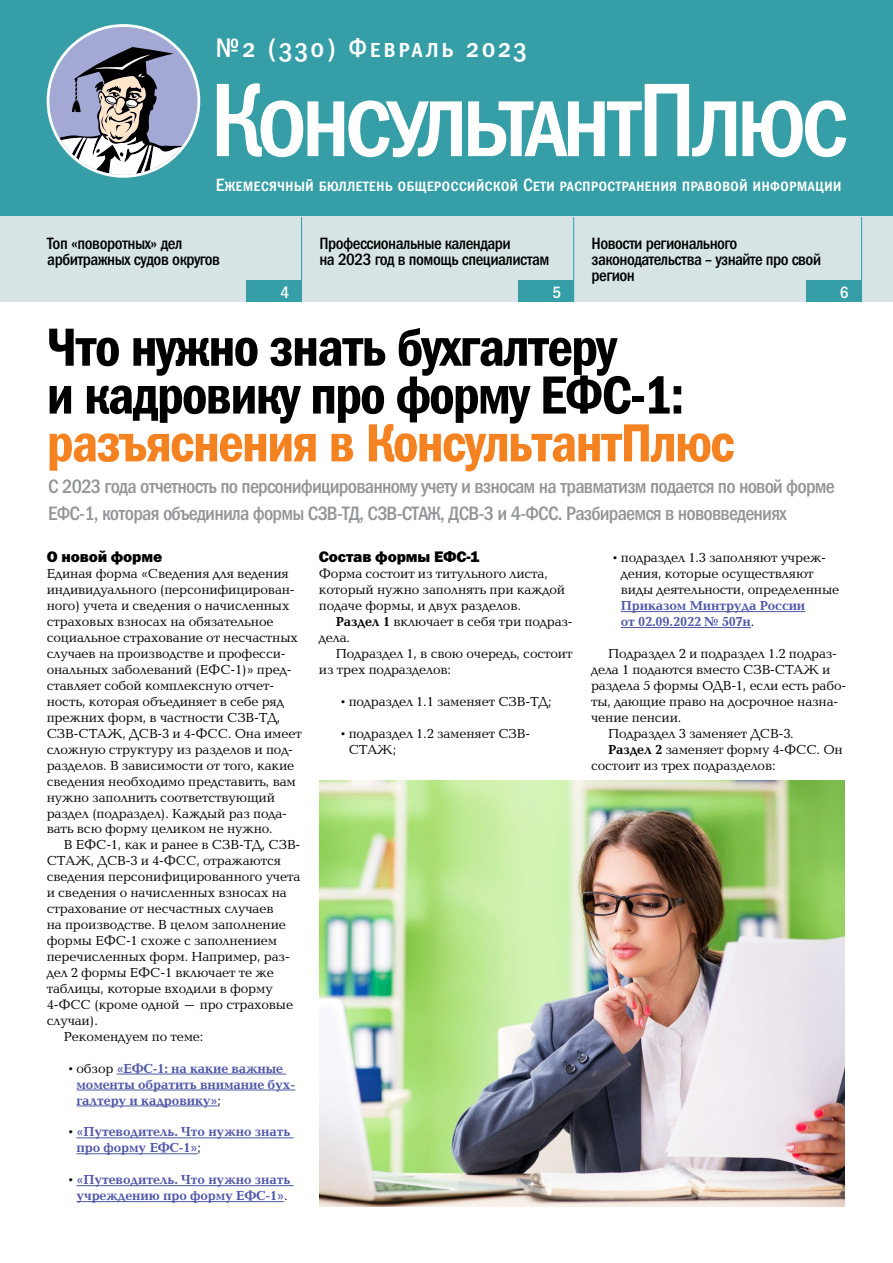
<style>
.page{position:relative;width:893px;height:1263px;background:#fff}
.page>*{position:absolute;margin:0;border:0;box-sizing:border-box;transform-origin:0 0}
.t1{font:54px/47.8px "Franklin Gothic Demi Cond C";letter-spacing:-.035em;color:#000}
.t2{font:54px "Franklin Gothic Demi Cond C";letter-spacing:-.035em;color:#f58220}
.t3{font:27px "Franklin Gothic Medi Cond SCC";letter-spacing:.1em;color:#fff}
.t4{font:19.5px/26.5px "Franklin Gothic Medi Cond C";letter-spacing:-.04em;color:#939598}
.t5{font:18px "Franklin Gothic Medi Cond SCC";color:#fff}
.t6{font:16.5px/15.9px "Franklin Gothic Medi Cond C";letter-spacing:-.03em;color:#000}
.t7{font:16.5px "Franklin Gothic Medi Cond C";color:#fff}
.t8{font:15.3px "Franklin Gothic Heavy C";letter-spacing:-.01em;color:#000}
.t9{font:13.5px/15.9px "Baltica C";letter-spacing:-.01em;color:#000}
.t10{font:700 13.5px/15.9px "Baltica C";letter-spacing:-.01em;color:#4f56a6}
.s1{font-weight:400;color:#000}
.s2{font-weight:700}
</style>
<div class="page">
<div style="left:0;top:0;width:893px;height:217px;background:#359ea6"></div>
<hr style="left:117px;top:1074px;width:169px;height:1px;background:#4f56a6">
<hr style="left:77px;top:1090px;width:218px;height:1px;background:#4f56a6">
<hr style="left:77px;top:1105px;width:141px;height:1px;background:#4f56a6">
<hr style="left:77px;top:1137px;width:217px;height:1px;background:#4f56a6">
<hr style="left:77px;top:1153px;width:121px;height:1px;background:#4f56a6">
<hr style="left:77px;top:1185px;width:217px;height:1px;background:#4f56a6">
<hr style="left:77px;top:1201px;width:207px;height:1px;background:#4f56a6">
<div style="left:0;top:217px;width:893px;height:85px;background:#d6e4e6"></div>
<div style="left:519px;top:281px;width:55px;height:21px;background:#359ea6"></div>
<div style="left:806px;top:280px;width:55px;height:22px;background:#359ea6"></div>
<div style="left:247px;top:281px;width:55px;height:21px;background:#359ea6"></div>
<hr style="left:301px;top:217px;width:1px;height:85px;background:#359ea6">
<hr style="left:573px;top:217px;width:1px;height:85px;background:#359ea6">
<hr style="left:861px;top:217px;width:1px;height:85px;background:#359ea6">
<hr style="left:621px;top:611px;width:184px;height:1px;background:#4f56a6">
<hr style="left:621px;top:627px;width:130px;height:1px;background:#4f56a6">
<img style="left:319px;top:780px;width:525px;height:426px">
<svg style="left:217px;top:83px;width:245px;height:74px"></svg>
<svg style="left:468px;top:84px;width:268px;height:72px"></svg>
<svg style="left:742px;top:100px;width:104px;height:57px"></svg>
<svg style="left:47px;top:24px;width:153px;height:154px"></svg>
<h2 class="t3" style="left:216px;top:33px;width:312px">№2 (330) Февраль 2023</h2>
<h3 class="t5" style="left:216px;top:175px;width:627px">Ежемесячный бюллетень общероссийской Сети распространения правовой информации</h3>
<p class="t6" style="left:47px;top:235px;width:174px">Топ «поворотных» дел арбитражных судов округов</p>
<p class="t6" style="left:319px;top:235px;width:231px">Профессиональные календари<br>на 2023 год в помощь специалистам</p>
<p class="t6" style="left:592px;top:235px;width:231px">Новости регионального законодательства – узнайте про свой регион</p>
<p class="t7" style="left:280px;top:283px;width:10px">4</p>
<p class="t7" style="left:553px;top:283px;width:10px">5</p>
<p class="t7" style="left:840px;top:283px;width:10px">6</p>
<h1 class="t1" style="left:47px;top:322px;width:639px">Что нужно знать бухгалтеру<br>и кадровику про форму ЕФС-1:</h1>
<h1 class="t2" style="left:47px;top:413px;width:690px">разъяснения в КонсультантПлюс</h1>
<h3 class="t4" style="left:48px;top:473px;width:788px">С 2023 года отчетность по персонифицированному учету и взносам на травматизм подается по новой форме<br>ЕФС-1, которая объединила формы СЗВ-ТД, СЗВ-СТАЖ, ДСВ-3 и 4-ФСС. Разбираемся в нововведениях</h3>
<p class="t8" style="left:47px;top:548px;width:117px">О новой форме</p>
<p class="t9" style="left:47px;top:566px;width:257px">Единая форма «Сведения для ведения индивидуального (персонифицирован&shy;ного) учета и сведения о начисленных страховых взносах на обязательное социальное страхование от несчастных случаев на производстве и професси&shy;ональных заболеваний (ЕФС-1)» пред&shy;ставляет собой комплексную отчет&shy;ность, которая объединяет в себе ряд прежних форм, в частности СЗВ-ТД, СЗВ-СТАЖ, ДСВ-3 и 4-ФСС. Она имеет сложную структуру из разделов и под&shy;разделов. В зависимости от того, какие сведения необходимо представить, вам нужно заполнить соответствующий раздел (подраздел). Каждый раз пода&shy;вать всю форму целиком не нужно.</p>
<p class="t9" style="left:64px;top:837px;width:238px">В ЕФС-1, как и ранее в СЗВ-ТД, СЗВ-</p>
<p class="t9" style="left:47px;top:853px;width:236px">СТАЖ, ДСВ-3 и 4-ФСС, отражаются</p>
<p class="t9" style="left:47px;top:869px;width:255px">сведения персонифицированного учета</p>
<p class="t9" style="left:47px;top:885px;width:241px">и сведения о начисленных взносах на</p>
<p class="t9" style="left:47px;top:901px;width:228px">страхование от несчастных случаев</p>
<p class="t9" style="left:47px;top:917px;width:241px">на производстве. В целом заполнение</p>
<p class="t9" style="left:47px;top:933px;width:232px">формы ЕФС-1 схоже с заполнением</p>
<p class="t9" style="left:47px;top:949px;width:244px">перечисленных форм. Например, раз-</p>
<p class="t9" style="left:47px;top:965px;width:228px">дел 2 формы ЕФС-1 включает те же</p>
<p class="t9" style="left:47px;top:981px;width:227px">таблицы, которые входили в форму</p>
<p class="t9" style="left:47px;top:997px;width:248px">4-ФСС (кроме одной – про страховые</p>
<p class="t9" style="left:47px;top:1013px;width:53px">случаи).</p>
<p class="t9" style="left:64px;top:1029px;width:141px">Рекомендуем по теме:</p>
<p class="t10" style="left:77px;top:1061px;width:220px;text-indent:-11px"><span class="s1">•обзор</span> «ЕФС-1: на какие важные моменты обратить внимание бух&shy;галтеру и кадровику»<span class="s1">;</span></p>
<p class="t10" style="left:77px;top:1124px;width:215px;text-indent:-11px"><span class="s1">•</span>«Путеводитель. Что нужно знать про форму ЕФС-1»<span class="s1">;</span></p>
<p class="t10" style="left:66px;top:1172px;width:226px;text-align:center"><span class="s1">•</span>«Путеводитель. Что нужно знать учреждению про форму ЕФС-1»<span class="s1">.</span></p>
<p class="t8" style="left:319px;top:548px;width:163px">Состав формы ЕФС-1</p>
<p class="t9" style="left:319px;top:566px;width:248px">Форма состоит из титульного листа, который нужно заполнять при каждой подаче формы, и двух разделов.</p>
<p class="t9" style="left:319px;top:614px;width:255px;text-indent:17px"><span class="s2">Раздел 1</span> включает в себя три подраз&shy;дела.</p>
<p class="t9" style="left:319px;top:646px;width:255px;text-indent:17px">Подраздел 1, в свою очередь, состоит из трех подразделов:</p>
<p class="t9" style="left:338px;top:694px;width:215px">•подраздел 1.1 заменяет СЗВ-ТД;</p>
<p class="t9" style="left:349px;top:726px;width:183px;text-indent:-11px">•подраздел 1.2 заменяет СЗВ-<br>СТАЖ;</p>
<p class="t9" style="left:621px;top:550px;width:220px;text-indent:-11px">•подраздел 1.3 заполняют учреж&shy;дения, которые осуществляют виды деятельности, определенные</p>
<p class="t10" style="left:621px;top:598px;width:186px">Приказом Минтруда России от 02.09.2022 № 507н<span class="s1">.</span></p>
<p class="t9" style="left:608px;top:646px;width:230px">Подраздел 2 и подраздел 1.2 подраз-</p>
<p class="t9" style="left:591px;top:662px;width:241px">дела 1 подаются вместо СЗВ-СТАЖ и</p>
<p class="t9" style="left:591px;top:678px;width:257px">раздела 5 формы ОДВ-1, если есть рабо-</p>
<p class="t9" style="left:591px;top:694px;width:249px">ты, дающие право на досрочное назна-</p>
<p class="t9" style="left:591px;top:710px;width:92px">чение пенсии.</p>
<p class="t9" style="left:608px;top:726px;width:187px">Подраздел 3 заменяет ДСВ-3.</p>
<p class="t9" style="left:608px;top:742px;width:236px"><span class="s2">Раздел 2</span> заменяет форму 4-ФСС. Он</p>
<p class="t9" style="left:591px;top:758px;width:186px">состоит из трех подразделов:</p>
</div>
